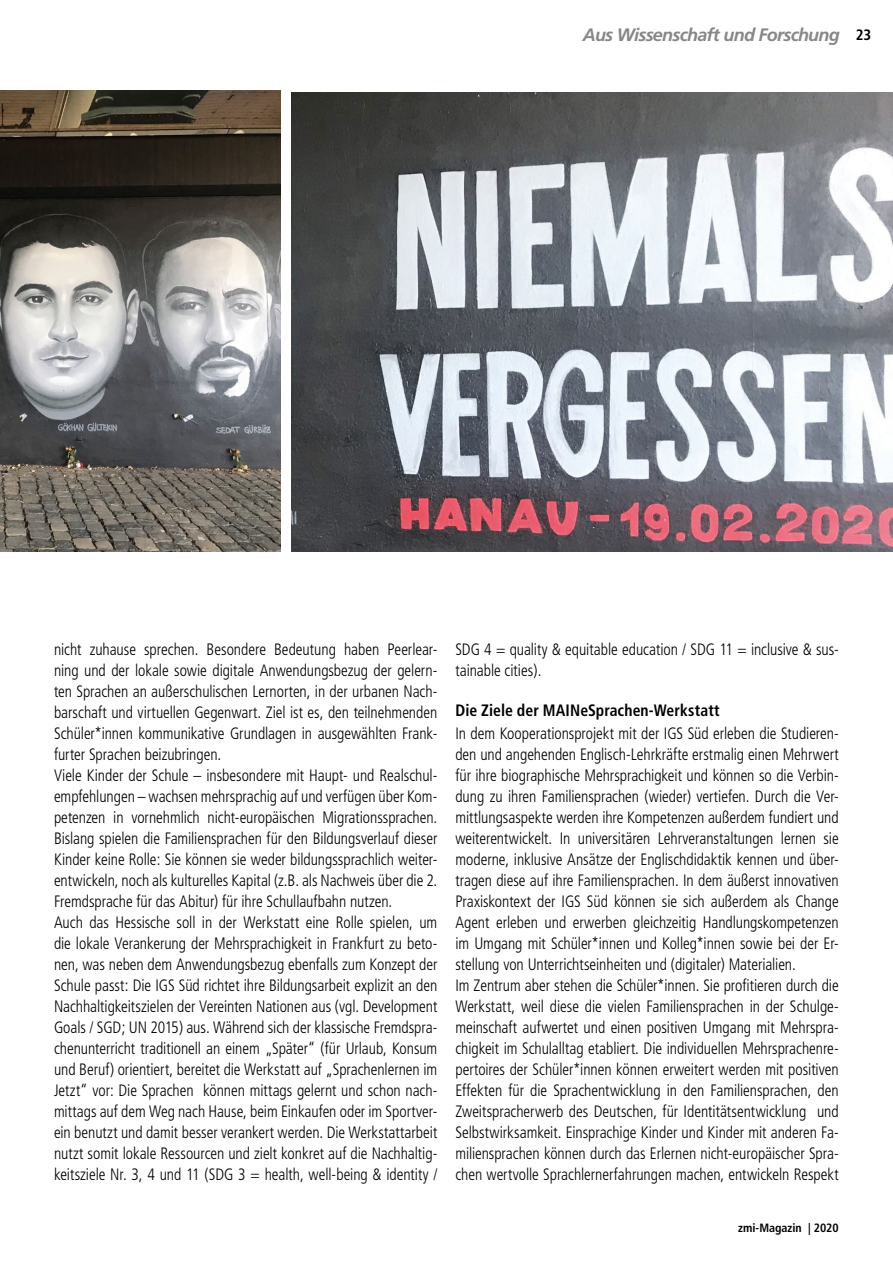
<style>
.page{position:relative;width:893px;height:1263px;background:#fff}
.page>*{position:absolute;margin:0;border:0;box-sizing:border-box;transform-origin:0 0}
.t1{font:italic 700 18px "Frutiger";letter-spacing:-.04em;color:#878786}
.t2{font:300 condensed 16.5px/21px "Frutiger";letter-spacing:-.005em;color:#000;scale:.95 1}
.t3{font:700 condensed 16.5px "Frutiger";letter-spacing:.005em;color:#000;scale:.95 1}
.t4{font:700 condensed 15px "Frutiger";color:#000}
.t5{font:700 condensed 12px "Frutiger";color:#000}
</style>
<div class="page">
<img style="left:291px;top:92px;width:602px;height:459px">
<img style="left:0;top:91px;width:281px;height:460px">
<p class="t1" style="left:583px;top:24px;width:259px">Aus Wissenschaft und Forschung</p>
<p class="t4" style="left:856px;top:26px;width:17px">23</p>
<p class="t2" style="left:54px;top:639px;width:405px">nicht zuhause sprechen. Besondere Bedeutung haben Peerlear&shy;ning und der lokale sowie digitale Anwendungsbezug der gelern&shy;ten Sprachen an außerschulischen Lernorten, in der urbanen Nach&shy;barschaft und virtuellen Gegenwart. Ziel ist es, den teilnehmenden Schüler*innen kommunikative Grundlagen in ausgewählten Frank&shy;furter Sprachen beizubringen.<br>Viele Kinder der Schule – insbesondere mit Haupt- und Realschul&shy;empfehlungen – wachsen mehrsprachig auf und verfügen über Kom&shy;petenzen in vornehmlich nicht-europäischen Migrationssprachen.<br>Bislang spielen die Familiensprachen für den Bildungsverlauf dieser Kinder keine Rolle: Sie können sie weder bildungssprachlich weiter&shy;entwickeln, noch als kulturelles Kapital (z.B. als Nachweis über die 2.<br>Fremdsprache für das Abitur) für ihre Schullaufbahn nutzen.<br>Auch das Hessische soll in der Werkstatt eine Rolle spielen, um die lokale Verankerung der Mehrsprachigkeit in Frankfurt zu beto&shy;nen, was neben dem Anwendungsbezug ebenfalls zum Konzept der Schule passt: Die IGS Süd richtet ihre Bildungsarbeit explizit an den Nachhaltigkeitszielen der Vereinten Nationen aus (vgl. Development Goals / SGD; UN 2015) aus. Während sich der klassische Fremdspra&shy;chenunterricht traditionell an einem „Später“ (für Urlaub, Konsum und Beruf) orientiert, bereitet die Werkstatt auf „Sprachenlernen im Jetzt“ vor: Die Sprachen können mittags gelernt und schon nach&shy;mittags auf dem Weg nach Hause, beim Einkaufen oder im Sportver&shy;ein benutzt und damit besser verankert werden. Die Werkstattarbeit nutzt somit lokale Ressourcen und zielt konkret auf die Nachhaltig&shy;keitsziele Nr. 3, 4 und 11 (SDG 3 = health, well-being &amp; identity /</p>
<p class="t2" style="left:455px;top:639px;width:405px">SDG 4 = quality &amp; equitable education / SDG 11 = inclusive &amp; sus&shy;tainable cities).</p>
<p class="t3" style="left:455px;top:700px;width:280px">Die Ziele der MAINeSprachen-Werkstatt</p>
<p class="t2" style="left:455px;top:723px;width:405px">In dem Kooperationsprojekt mit der IGS Süd erleben die Studieren&shy;den und angehenden Englisch-Lehrkräfte erstmalig einen Mehrwert für ihre biographische Mehrsprachigkeit und können so die Verbin&shy;dung zu ihren Familiensprachen (wieder) vertiefen. Durch die Ver&shy;mittlungsaspekte werden ihre Kompetenzen außerdem fundiert und weiterentwickelt. In universitären Lehrveranstaltungen lernen sie moderne, inklusive Ansätze der Englischdidaktik kennen und über&shy;tragen diese auf ihre Familiensprachen. In dem äußerst innovativen Praxiskontext der IGS Süd können sie sich außerdem als Change Agent erleben und erwerben gleichzeitig Handlungskompetenzen im Umgang mit Schüler*innen und Kolleg*innen sowie bei der Er&shy;stellung von Unterrichtseinheiten und (digitaler) Materialien.<br>Im Zentrum aber stehen die Schüler*innen. Sie profitieren durch die Werkstatt, weil diese die vielen Familiensprachen in der Schulge&shy;meinschaft aufwertet und einen positiven Umgang mit Mehrspra&shy;chigkeit im Schulalltag etabliert. Die individuellen Mehrsprachenre&shy;pertoires der Schüler*innen können erweitert werden mit positiven Effekten für die Sprachentwicklung in den Familiensprachen, den Zweitspracherwerb des Deutschen, für Identitätsentwicklung und Selbstwirksamkeit. Einsprachige Kinder und Kinder mit anderen Fa&shy;miliensprachen können durch das Erlernen nicht-europäischer Spra&shy;chen wertvolle Sprachlernerfahrungen machen, entwickeln Respekt</p>
<p class="t5" style="left:738px;top:1221px;width:102px">zmi-Magazin | 2020</p>
</div>
